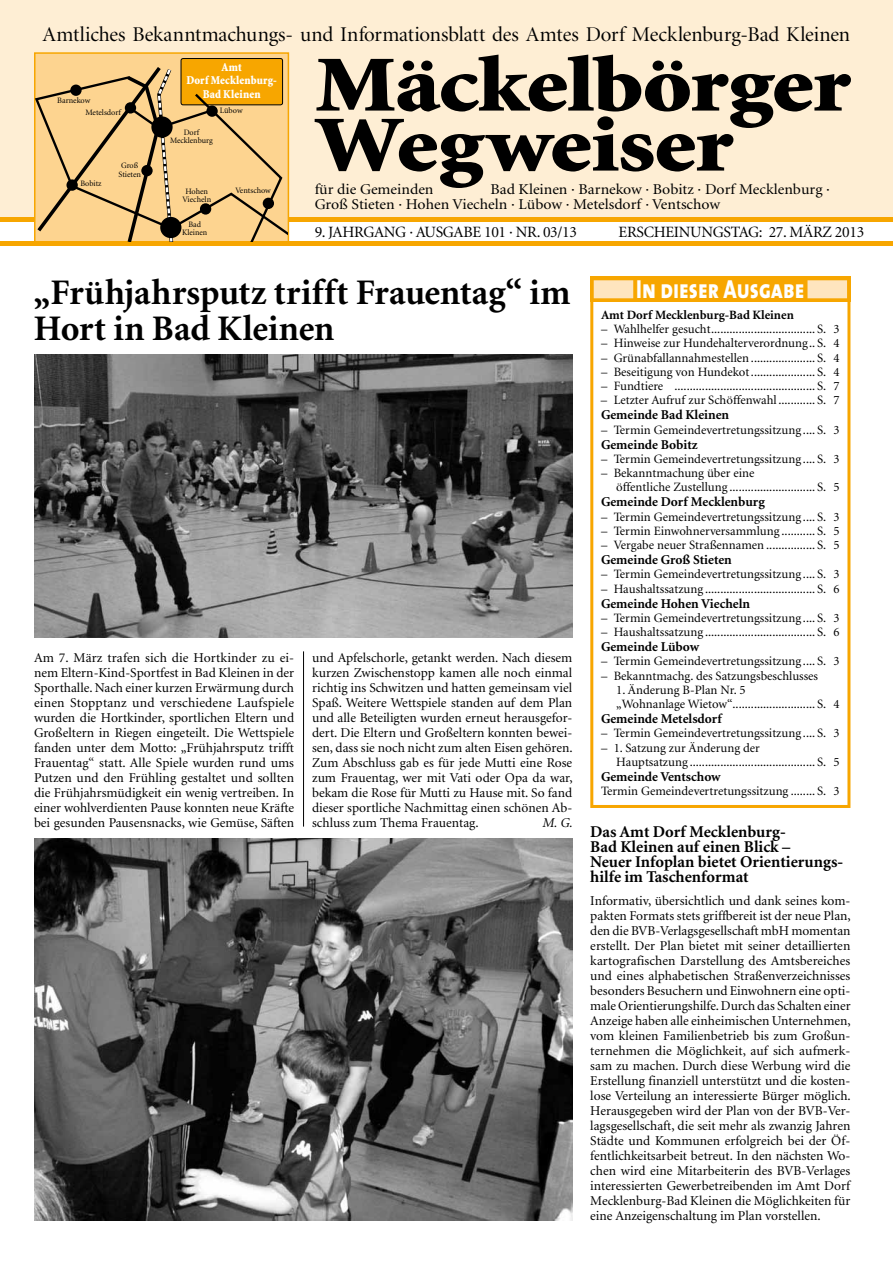
<style>
.page{position:relative;width:893px;height:1263px;background:#fff}
.page>*{position:absolute;margin:0;border:0;box-sizing:border-box;transform-origin:0 0}
.t1{font:900 79.5px/60px "Minion";letter-spacing:-.015em;color:#000;scale:1.17 1}
.t2{font:700 36px/36px "Minion";letter-spacing:-.005em;color:#000}
.t3{font:26.25px "The Sans Extra Bold Caps";color:#fff;scale:.8 1}
.t4{font:21px "Minion Display";letter-spacing:-.005em;color:#000}
.t5{font:700 16.5px/15px "Minion";color:#000}
.t6{font:15.75px "Minion";letter-spacing:-.02em;color:#000}
.t7{font:15px/15px "Minion";color:#000;scale:1.05 1}
.t8{font:13.5px/15px "Minion";color:#000;text-align:justify}
.t9{font:700 13.5px "Minion";color:#000}
.t10{font:italic 13.5px "Minion";color:#000}
.t11{font:12.75px/14.2px "Minion";color:#000}
.t12{font:700 12.75px "Minion";color:#000}
.t13{font:900 12px/13.5px "Minion";letter-spacing:.015em;color:#fff;text-align:center;scale:.9 1}
.t14{font:8.25px/8.2px "Minion";color:#000;text-align:center}
</style>
<div class="page">
<div style="left:590px;top:276px;width:260px;height:532px;border:3px solid #f7a600"></div>
<div style="left:590px;top:276px;width:260px;height:26px;background:#f7a600"></div>
<div style="left:594px;top:280px;width:253px;height:18px;background:#fee5be"></div>
<div style="left:633px;top:279px;width:174px;height:21px;background:#f7a600"></div>
<div style="left:0;top:0;width:893px;height:220px;background:#feeed4"></div>
<hr style="left:0;top:218px;width:893px;height:4px;background:#f7a600">
<div style="left:34px;top:52px;width:255px;height:192px;background:#fdd490;border:2px solid #f7a600"></div>
<hr style="left:0;top:241px;width:893px;height:4px;background:#f7a600">
<div style="left:181px;top:59px;width:102px;height:46px;background:#f7a600;border-radius:2px"></div>
<div style="left:181px;top:58px;width:102px;height:47px;border:1px solid #000;border-radius:2px"></div>
<svg style="left:35px;top:66px;width:253px;height:175px"></svg>
<img style="left:34px;top:355px;width:538px;height:283px">
<img style="left:34px;top:838px;width:538px;height:382px">
<hr style="left:303px;top:651px;width:1px;height:176px;background:#000">
<h3 class="t4" style="left:43px;top:25px;width:809px">Amtliches Bekanntmachungs- und Informationsblatt des Amtes Dorf Mecklenburg-Bad Kleinen</h3>
<h1 class="t1" style="left:315px;top:57px;width:459px">Mäckelbörger<br>Wegweiser</h1>
<p class="t13" style="left:186px;top:61px;width:102px">Amt<br>Dorf Mecklenburg-<br>Bad Kleinen</p>
<p class="t14" style="left:57px;top:96px;width:35px">Barnekow</p>
<p class="t14" style="left:85px;top:108px;width:37px">Metelsdorf</p>
<p class="t14" style="left:220px;top:107px;width:24px">Lübow</p>
<p class="t14" style="left:170px;top:128px;width:44px">Dorf<br>Mecklenburg</p>
<p class="t14" style="left:118px;top:162px;width:24px">Groß<br>Stieten</p>
<p class="t14" style="left:80px;top:180px;width:23px">Bobitz</p>
<p class="t7" style="left:315px;top:182px;width:115px">für die Gemeinden</p>
<p class="t7" style="left:315px;top:182px;width:492px;text-indent:176px">Bad Kleinen · Barnekow · Bobitz · Dorf Mecklenburg ·<br>Groß Stieten · Hohen Viecheln · Lübow · Metelsdorf · Ventschow</p>
<p class="t14" style="left:235px;top:186px;width:37px">Ventschow</p>
<p class="t14" style="left:182px;top:187px;width:30px">Hohen<br>Viecheln</p>
<p class="t14" style="left:182px;top:220px;width:27px">Bad<br>Kleinen</p>
<p class="t6" style="left:315px;top:224px;width:61px">9. Jahrgang</p>
<p class="t6" style="left:409px;top:224px;width:37px">· Ausgabe</p>
<p class="t6" style="left:484px;top:224px;width:94px">101 · Nr. 03/13</p>
<p class="t6" style="left:619px;top:224px;width:94px">Erscheinungstag</p>
<p class="t6" style="left:759px;top:224px;width:107px">: 27. März 2013</p>
<h2 class="t2" style="left:34px;top:275px;width:538px">„Frühjahrsputz trifft Frauentag“ im<br>Hort in Bad Kleinen</h2>
<p class="t8" style="left:34px;top:650px;width:262px">Am 7. März trafen sich die Hortkinder zu ei&shy;nem Eltern-Kind-Sportfest in Bad Kleinen in der Sporthalle. Nach einer kurzen Erwärmung durch einen Stopptanz und verschiedene Laufspiele wurden die Hortkinder, sportlichen Eltern und Großeltern in Riegen eingeteilt. Die Wettspiele fanden unter dem Motto: „Frühjahrsputz trifft Frauentag“ statt. Alle Spiele wurden rund ums Putzen und den Frühling gestaltet und sollten die Frühjahrsmüdigkeit ein wenig vertreiben. In einer wohlverdienten Pause konnten neue Kräfte bei gesunden Pausensnacks, wie Gemüse, Säften</p>
<p class="t8" style="left:312px;top:650px;width:262px">und Apfelschorle, getankt werden. Nach diesem kurzen Zwischenstopp kamen alle noch einmal richtig ins Schwitzen und hatten gemeinsam viel Spaß. Weitere Wettspiele standen auf dem Plan und alle Beteiligten wurden erneut herausgefor&shy;dert. Die Eltern und Großeltern konnten bewei&shy;sen, dass sie noch nicht zum alten Eisen gehören.<br>Zum Abschluss gab es für jede Mutti eine Rose zum Frauentag, wer mit Vati oder Opa da war, bekam die Rose für Mutti zu Hause mit. So fand dieser sportliche Nachmittag einen schönen Ab&shy;schluss zum Thema Frauentag.</p>
<p class="t10" style="left:542px;top:816px;width:32px">M. G.</p>
<h3 class="t3" style="left:636px;top:267px;width:212px">In dieser Ausgabe</h3>
<p class="t12" style="left:601px;top:308px;width:194px">Amt Dorf Mecklenburg-Bad Kleinen</p>
<p class="t11" style="left:601px;top:322px;width:240px">– Wahlhelfer gesucht.................................. S. 3</p>
<p class="t11" style="left:601px;top:337px;width:240px">– Hinweise zur Hundehalterverordnung.. S. 4</p>
<p class="t11" style="left:601px;top:351px;width:240px">– Grünabfallannahmestellen..................... S. 4</p>
<p class="t11" style="left:601px;top:365px;width:240px">– Beseitigung von Hundekot..................... S. 4</p>
<p class="t11" style="left:601px;top:379px;width:240px">– Fundtiere .............................................. S. 7</p>
<p class="t11" style="left:601px;top:394px;width:240px">– Letzter Aufruf zur Schöffenwahl ............ S. 7</p>
<p class="t9" style="left:601px;top:408px;width:130px">Gemeinde Bad Kleinen</p>
<p class="t11" style="left:601px;top:423px;width:240px">– Termin Gemeindevertretungssitzung .... S. 3</p>
<p class="t9" style="left:601px;top:437px;width:98px">Gemeinde Bobitz</p>
<p class="t11" style="left:601px;top:452px;width:240px">– Termin Gemeindevertretungssitzung .... S. 3</p>
<p class="t11" style="left:616px;top:466px;width:225px;text-indent:-15px">– Bekanntmachung über eine<br>öffentliche Zustellung ............................ S. 5</p>
<p class="t9" style="left:601px;top:495px;width:165px">Gemeinde Dorf Mecklenburg</p>
<p class="t11" style="left:601px;top:510px;width:240px">– Termin Gemeindevertretungssitzung .... S. 3</p>
<p class="t11" style="left:601px;top:524px;width:240px">– Termin Einwohnerversammlung ........... S. 5</p>
<p class="t11" style="left:601px;top:538px;width:240px">– Vergabe neuer Straßennamen ................ S. 5</p>
<p class="t9" style="left:601px;top:553px;width:132px">Gemeinde Groß Stieten</p>
<p class="t11" style="left:601px;top:568px;width:240px">– Termin Gemeindevertretungssitzung .... S. 3</p>
<p class="t11" style="left:601px;top:582px;width:240px">– Haushaltssatzung .................................... S. 6</p>
<p class="t9" style="left:601px;top:596px;width:151px">Gemeinde Hohen Viecheln</p>
<p class="t11" style="left:601px;top:611px;width:240px">– Termin Gemeindevertretungssitzung .... S. 3</p>
<p class="t11" style="left:601px;top:625px;width:240px">– Haushaltssatzung .................................... S. 6</p>
<p class="t9" style="left:601px;top:640px;width:100px">Gemeinde Lübow</p>
<p class="t11" style="left:601px;top:655px;width:240px">– Termin Gemeindevertretungssitzung .... S. 3</p>
<p class="t11" style="left:601px;top:669px;width:219px">– Bekanntmachg. des Satzungsbeschlusses</p>
<p class="t11" style="left:616px;top:683px;width:225px">1. Änderung B-Plan Nr. 5<br>„Wohnanlage Wietow“........................... S. 4</p>
<p class="t9" style="left:601px;top:712px;width:122px">Gemeinde Metelsdorf</p>
<p class="t11" style="left:601px;top:727px;width:240px">– Termin Gemeindevertretungssitzung .... S. 3</p>
<p class="t11" style="left:616px;top:741px;width:225px;text-indent:-15px">– 1. Satzung zur Änderung der<br>Hauptsatzung ......................................... S. 5</p>
<p class="t9" style="left:601px;top:770px;width:121px">Gemeinde Ventschow</p>
<p class="t11" style="left:601px;top:784px;width:240px">Termin Gemeindevertretungssitzung ........ S. 3</p>
<p class="t5" style="left:590px;top:824px;width:254px">Das Amt Dorf Mecklenburg-<br>Bad Kleinen auf einen Blick –<br>Neuer Infoplan bietet Orientierungs&shy;hilfe im Taschenformat</p>
<p class="t8" style="left:590px;top:894px;width:262px">Informativ, übersichtlich und dank seines kom&shy;pakten Formats stets griffbereit ist der neue Plan, den die BVB-Verlagsgesellschaft mbH momentan erstellt. Der Plan bietet mit seiner detaillierten kartografischen Darstellung des Amtsbereiches und eines alphabetischen Straßenverzeichnisses besonders Besuchern und Einwohnern eine opti&shy;male Orientierungshilfe. Durch das Schalten einer Anzeige haben alle einheimischen Unternehmen, vom kleinen Familienbetrieb bis zum Großun&shy;ternehmen die Möglichkeit, auf sich aufmerk&shy;sam zu machen. Durch diese Werbung wird die Erstellung finanziell unterstützt und die kosten&shy;lose Verteilung an interessierte Bürger möglich.<br>Herausgegeben wird der Plan von der BVB-Ver&shy;lagsgesellschaft, die seit mehr als zwanzig Jahren Städte und Kommunen erfolgreich bei der Öf&shy;fentlichkeitsarbeit betreut. In den nächsten Wo&shy;chen wird eine Mitarbeiterin des BVB-Verlages interessierten Gewerbetreibenden im Amt Dorf Mecklenburg-Bad Kleinen die Möglichkeiten für eine Anzeigenschaltung im Plan vorstellen.</p>
</div>
